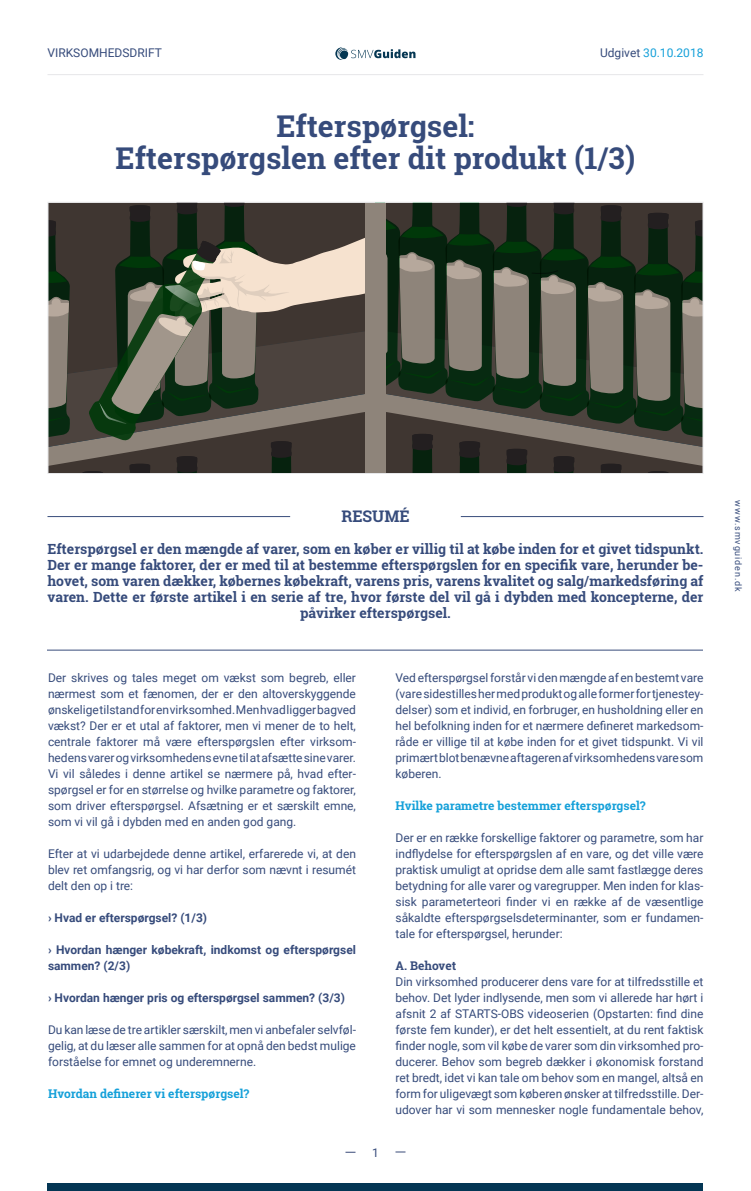
<style>
.page{position:relative;width:751px;height:1191px;background:#fff}
.page>*{position:absolute;margin:0;border:0;box-sizing:border-box;transform-origin:0 0}
.t1{font:700 30px/32px "Roboto Slab";color:#364b7b;text-align:center}
.t2{font:700 16px "Roboto Slab";color:#364b7b}
.t3{font:700 14px/16px "Roboto Slab";color:#364b7b;text-align:center}
.t4{font:12px/16px "Roboto";color:#364b7b;text-align:justify}
.t5{font:700 12px/16px "Roboto";color:#364b7b}
.t6{font:700 12px "Roboto Slab";color:#14a0d9}
.t7{font:12px "Roboto";color:#14a0d9}
.t8{font:700 12px "Roboto Slab";letter-spacing:-.005em;color:#364b7b}
.t9{font:9px "Roboto";letter-spacing:.1em;color:#364b7b}
.s1{color:#364b7b}
</style>
<div class="page">
<div style="left:48px;top:1183px;width:656px;height:8px;background:#043654"></div>
<svg style="left:336px;top:47px;width:80px;height:13px"></svg>
<hr style="left:48px;top:74px;width:656px;height:1px;background:#e6e7e9">
<svg style="left:50px;top:204px;width:652px;height:268px"></svg>
<div style="left:365px;top:203px;width:21px;height:271px;background:#8e847a"></div>
<div style="left:48px;top:202px;width:656px;height:272px;border:1px solid #e6e7e9"></div>
<hr style="left:48px;top:516px;width:242px;height:1px;background:#384d7b">
<hr style="left:461px;top:516px;width:243px;height:1px;background:#384d7b">
<hr style="left:47px;top:650px;width:656px;height:1px;background:#384d7b">
<p class="t4" style="left:48px;top:44px;width:116px">VIRKSOMHEDSDRIFT</p>
<p class="t7" style="left:600px;top:44px;width:105px"><span class="s1">Udgivet</span> 30.10.2018</p>
<h1 class="t1" style="left:116px;top:110px;width:521px">Efterspørgsel:<br>Efterspørgslen efter dit produkt (1/3)</h1>
<h2 class="t2" style="left:341px;top:505px;width:70px">RESUMÉ</h2>
<p class="t3" style="left:48px;top:541px;width:658px">Efterspørgsel er den mængde af varer, som en køber er villig til at købe inden for et givet tidspunkt.<br>Der er mange faktorer, der er med til at bestemme efterspørgslen for en specifik vare, herunder be&shy;hovet, som varen dækker, købernes købekraft, varens pris, varens kvalitet og salg/markedsføring af varen. Dette er første artikel i en serie af tre, hvor første del vil gå i dybden med koncepterne, der påvirker efterspørgsel.</p>
<p class="t4" style="left:48px;top:669px;width:310px">Der skrives og tales meget om vækst som begreb, eller nærmest som et fænomen, der er den altoverskyggende ønskelige tilstand for en virksomhed. Men hvad ligger bagved vækst? Der er et utal af faktorer, men vi mener de to helt, centrale faktorer må være efterspørgslen efter virksom&shy;hedens varer og virksomhedens evne til at afsætte sine varer.<br>Vi vil således i denne artikel se nærmere på, hvad efter&shy;spørgsel er for en størrelse og hvilke parametre og faktorer, som driver efterspørgsel. Afsætning er et særskilt emne, som vi vil gå i dybden med en anden god gang.</p>
<p class="t4" style="left:48px;top:845px;width:310px">Efter at vi udarbejdede denne artikel, erfarerede vi, at den blev ret omfangsrig, og vi har derfor som nævnt i resumét delt den op i tre:</p>
<p class="t5" style="left:48px;top:909px;width:161px">› Hvad er efterspørgsel? (1/3)</p>
<p class="t5" style="left:48px;top:941px;width:310px">› Hvordan hænger købekraft, indkomst og efterspørgsel sammen? (2/3)</p>
<p class="t5" style="left:48px;top:989px;width:299px">› Hvordan hænger pris og efterspørgsel sammen? (3/3)</p>
<p class="t4" style="left:48px;top:1021px;width:310px">Du kan læse de tre artikler særskilt, men vi anbefaler selvføl&shy;gelig, at du læser alle sammen for at opnå den bedst mulige forståelse for emnet og underemnerne.</p>
<p class="t6" style="left:48px;top:1085px;width:203px">Hvordan definerer vi efterspørgsel?</p>
<p class="t4" style="left:372px;top:1144px;width:8px">1</p>
<p class="t4" style="left:396px;top:669px;width:310px">Ved efterspørgsel forstår vi den mængde af en bestemt vare (vare sidestilles her med produkt og alle former for tjenestey&shy;delser) som et individ, en forbruger, en husholdning eller en hel befolkning inden for et nærmere defineret markedsom&shy;råde er villige til at købe inden for et givet tidspunkt. Vi vil primært blot benævne aftageren af virksomhedens vare som køberen.</p>
<p class="t6" style="left:396px;top:797px;width:252px">Hvilke parametre bestemmer efterspørgsel?</p>
<p class="t4" style="left:396px;top:829px;width:310px">Der er en række forskellige faktorer og parametre, som har indflydelse for efterspørgslen af en vare, og det ville være praktisk umuligt at opridse dem alle samt fastlægge deres betydning for alle varer og varegrupper. Men inden for klas&shy;sisk parameterteori finder vi en række af de væsentlige såkaldte efterspørgselsdeterminanter, som er fundamen&shy;tale for efterspørgsel, herunder:</p>
<p class="t8" style="left:396px;top:957px;width:62px">A. Behovet</p>
<p class="t4" style="left:396px;top:973px;width:310px">Din virksomhed producerer dens vare for at tilfredsstille et behov. Det lyder indlysende, men som vi allerede har hørt i afsnit 2 af STARTS-OBS videoserien (Opstarten: find dine første fem kunder), er det helt essentielt, at du rent faktisk finder nogle, som vil købe de varer som din virksomhed pro&shy;ducerer. Behov som begreb dækker i økonomisk forstand ret bredt, idet vi kan tale om behov som en mangel, altså en form for uligevægt som køberen ønsker at tilfredsstille. Der&shy;udover har vi som mennesker nogle fundamentale behov,</p>
<p class="t9" style="left:745px;top:500px;width:93px;rotate:90deg">www.smvguiden.dk</p>
</div>
